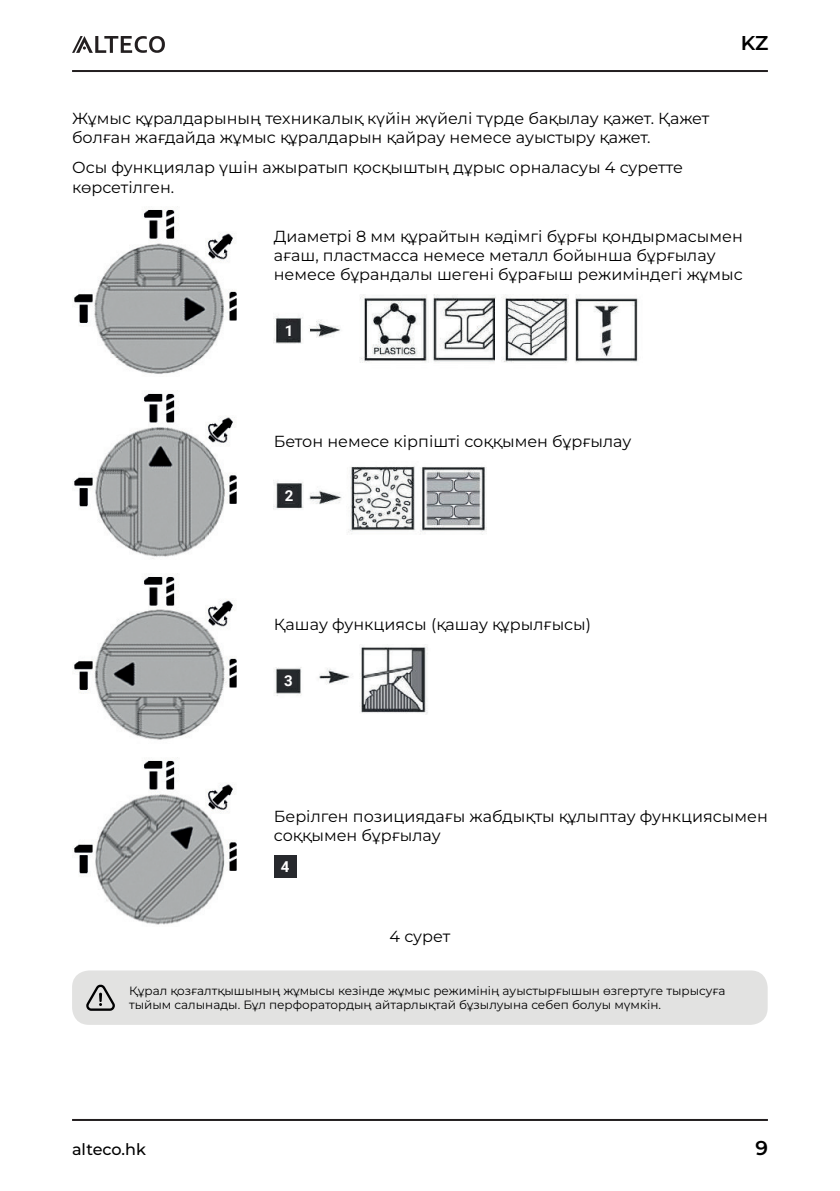
<style>
.page{position:relative;width:840px;height:1191px;background:#fff}
.page>*{position:absolute;margin:0;border:0;box-sizing:border-box;transform-origin:0 0}
.t1{font:600 20px "Montserrat";color:#000}
.t2{font:16px/19.2px "Montserrat";color:#000}
.t3{font:500 16px "Montserrat";color:#000}
.t4{font:700 15px "Roboto";color:#fff}
.t5{font:12px/14.4px "Montserrat";color:#000}
</style>
<div class="page">
<hr style="left:72px;top:70px;width:695px;height:2px;background:#231f20">
<hr style="left:72px;top:1119px;width:695px;height:2px;background:#231f20">
<svg style="left:72px;top:36px;width:93px;height:17px"></svg>
<img style="left:74px;top:209px;width:163px;height:165px">
<img style="left:74px;top:390px;width:163px;height:169px">
<img style="left:74px;top:576px;width:163px;height:164px">
<img style="left:74px;top:757px;width:163px;height:168px">
<img style="left:274px;top:644px;width:154px;height:70px">
<div style="left:280px;top:673px;width:16px;height:15px;background:#27292d"></div>
<img style="left:273px;top:466px;width:213px;height:68px">
<div style="left:281px;top:488px;width:16px;height:15px;background:#27292d"></div>
<div style="left:273px;top:855px;width:23px;height:22px;background:#27292d"></div>
<img style="left:273px;top:295px;width:365px;height:68px">
<div style="left:281px;top:323px;width:16px;height:15px;background:#27292d"></div>
<div style="left:72px;top:970px;width:695px;height:54px;background:#e2e2e1;border-radius:17px"></div>
<svg style="left:86px;top:984px;width:29px;height:26px"></svg>
<p class="t2" style="left:72px;top:108px;width:638px">Жұмыс құралдарының техникалық күйін жүйелі түрде бақылау қажет. Қажет болған жағдайда жұмыс құралдарын қайрау немесе ауыстыру қажет.</p>
<p class="t2" style="left:72px;top:158px;width:612px">Осы функциялар үшін ажыратып қосқыштың дұрыс орналасуы 4 суретте көрсетілген.</p>
<p class="t1" style="left:740px;top:30px;width:29px">KZ</p>
<p class="t2" style="left:273px;top:226px;width:470px">Диаметрі 8 мм құрайтын кәдімгі бұрғы қондырмасымен ағаш, пластмасса немесе металл бойынша бұрғылау немесе бұрандалы шегені бұрағыш режиміндегі жұмыс</p>
<p class="t4" style="left:284px;top:320px;width:10px">1</p>
<p class="t2" style="left:273px;top:431px;width:359px">Бетон немесе кірпішті соққымен бұрғылау</p>
<p class="t4" style="left:284px;top:485px;width:10px">2</p>
<p class="t2" style="left:273px;top:614px;width:318px">Қашау функциясы (қашау құрылғысы)</p>
<p class="t4" style="left:284px;top:670px;width:10px">3</p>
<p class="t2" style="left:273px;top:806px;width:495px">Берілген позициядағы жабдықты құлыптау функциясымен соққымен бұрғылау</p>
<p class="t4" style="left:281px;top:856px;width:10px">4</p>
<p class="t2" style="left:389px;top:926px;width:62px">4 сурет</p>
<p class="t5" style="left:129px;top:983px;width:597px">Құрал қозғалтқышының жұмысы кезінде жұмыс режимінің ауыстырғышын өзгертуге тырысуға тыйым салынады. Бұл перфоратордың айтарлықтай бұзылуына себеп болуы мүмкін.</p>
<p class="t3" style="left:72px;top:1138px;width:75px">alteco.hk</p>
<p class="t1" style="left:755px;top:1134px;width:14px">9</p>
</div>
